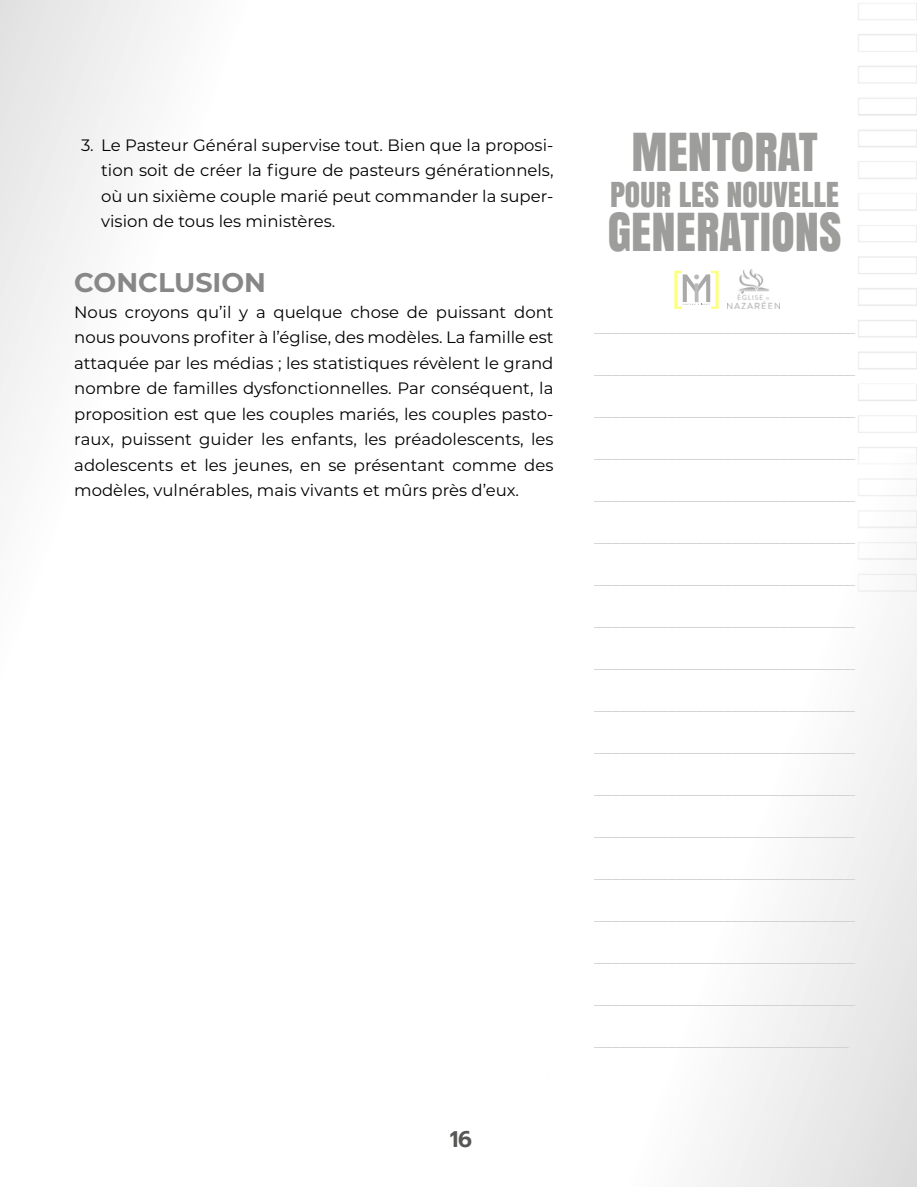
<style>
.page{position:relative;width:918px;height:1188px;background:#fff}
.page>*{position:absolute;margin:0;border:0;box-sizing:border-box;transform-origin:0 0}
.t1{font:48.9px "Anton";color:#9d9d9c}
.t2{font:32.1px "Anton";color:#9d9d9c}
.t3{font:700 27px "Montserrat";color:#878787}
.t4{font:600 22.5px "Prompt";color:#575756}
.t5{font:18px "Montserrat";color:#d0d0d0}
.t6{font:16.5px/25.5px "Montserrat";color:#000;text-align:justify}
</style>
<div class="page">
<svg style="left:674px;top:271px;width:45px;height:38px"></svg>
<img style="left:728px;top:270px;width:51px;height:39px">
<p class="t6" style="left:101px;top:132px;width:454px;text-indent:-20px">3. Le Pasteur Général supervise tout. Bien que la proposi&shy;tion soit de créer la figure de pasteurs générationnels, où un sixième couple marié peut commander la super&shy;vision de tous les ministères.</p>
<h3 class="t3" style="left:74px;top:263px;width:193px">CONCLUSION</h3>
<p class="t6" style="left:74px;top:299px;width:481px">Nous croyons qu’il y a quelque chose de puissant dont nous pouvons profiter à l’église, des modèles. La famille est attaquée par les médias ; les statistiques révèlent le grand nombre de familles dysfonctionnelles. Par conséquent, la proposition est que les couples mariés, les couples pasto&shy;raux, puissent guider les enfants, les préadolescents, les adolescents et les jeunes, en se présentant comme des modèles, vulnérables, mais vivants et mûrs près d’eux.</p>
<p class="t4" style="left:450px;top:1123px;width:24px">16</p>
<h1 class="t1" style="left:631px;top:114px;width:188px">MENTORAT</h1>
<h2 class="t2" style="left:610px;top:170px;width:231px">POUR LES NOUVELLE</h2>
<h1 class="t1" style="left:608px;top:193px;width:235px">GENERATIONS</h1>
<p class="t5" style="left:594px;top:314px;width:263px">_____________________________________</p>
<p class="t5" style="left:594px;top:356px;width:263px">_____________________________________</p>
<p class="t5" style="left:594px;top:398px;width:263px">_____________________________________</p>
<p class="t5" style="left:594px;top:440px;width:263px">_____________________________________</p>
<p class="t5" style="left:594px;top:482px;width:263px">_____________________________________</p>
<p class="t5" style="left:594px;top:524px;width:263px">_____________________________________</p>
<p class="t5" style="left:594px;top:566px;width:263px">_____________________________________</p>
<p class="t5" style="left:594px;top:608px;width:263px">_____________________________________</p>
<p class="t5" style="left:594px;top:650px;width:263px">_____________________________________</p>
<p class="t5" style="left:594px;top:692px;width:263px">_____________________________________</p>
<p class="t5" style="left:594px;top:734px;width:263px">_____________________________________</p>
<p class="t5" style="left:594px;top:776px;width:263px">_____________________________________</p>
<p class="t5" style="left:594px;top:818px;width:263px">_____________________________________</p>
<p class="t5" style="left:594px;top:860px;width:263px">_____________________________________</p>
<p class="t5" style="left:594px;top:902px;width:263px">_____________________________________</p>
<p class="t5" style="left:594px;top:944px;width:263px">_____________________________________</p>
<p class="t5" style="left:594px;top:986px;width:263px">_____________________________________</p>
<p class="t5" style="left:594px;top:1028px;width:256px">____________________________________</p>
</div>
